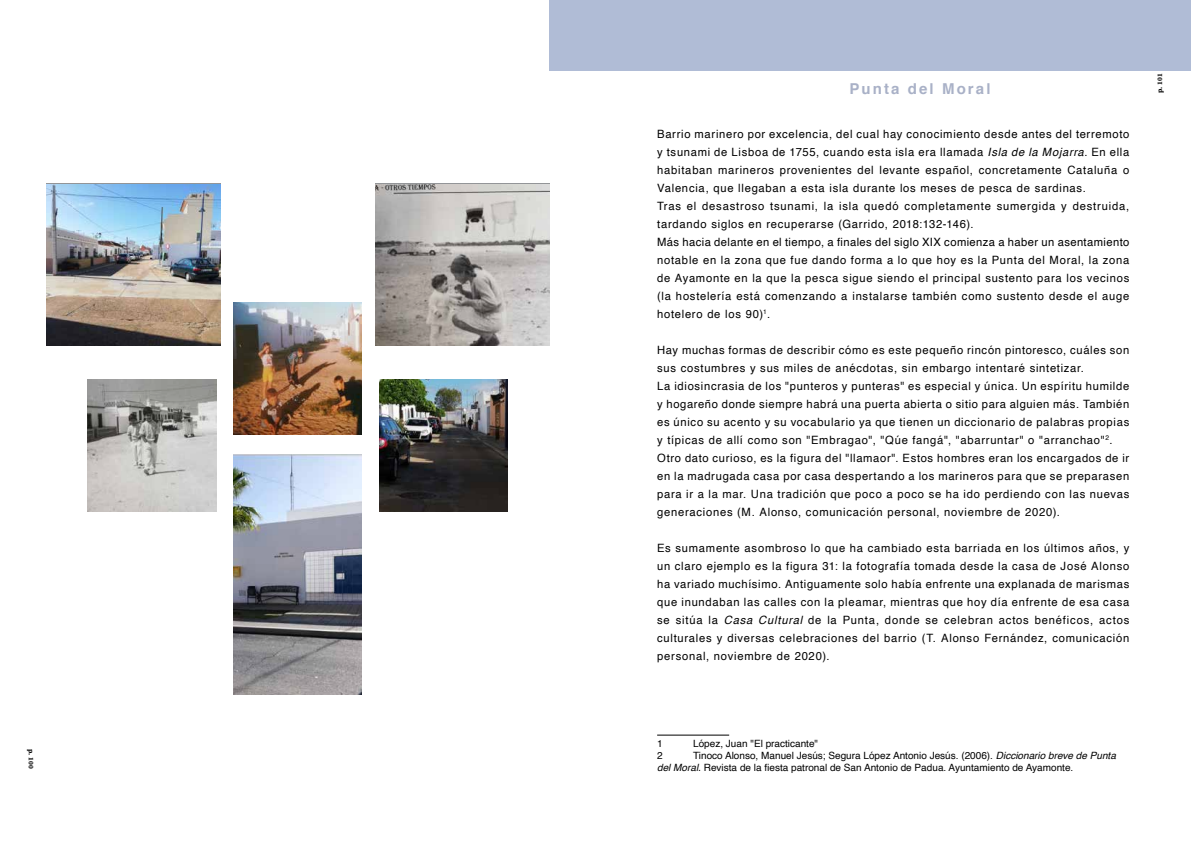
<style>
.page{position:relative;width:1191px;height:842px;background:#fff}
.page>*{position:absolute;margin:0;border:0;box-sizing:border-box;transform-origin:0 0}
.t1{font:700 15px "Helvetica";letter-spacing:.14em;color:#a9b1c7}
.t2{font:11.4px/18px "Helvetica";letter-spacing:.065em;color:#000}
.t3{font:10px/12px "Helvetica";color:#000}
.t4{font:700 7px "Source Serif Pro";color:#000}
.s1{font-style:italic}
</style>
<div class="page">
<hr style="left:657px;top:735px;width:72px;height:1px;background:#000">
<div style="left:549px;top:0;width:642px;height:70px;background:#b0bcd6"></div>
<img style="left:375px;top:185px;width:174px;height:160px">
<img style="left:233px;top:455px;width:129px;height:240px">
<img style="left:233px;top:302px;width:129px;height:132px">
<img style="left:88px;top:380px;width:128px;height:132px">
<img style="left:379px;top:380px;width:129px;height:132px">
<img style="left:46px;top:184px;width:174px;height:162px">
<p class="t4" style="left:36px;top:749px;width:21px;rotate:90deg">p. 100</p>
<h1 class="t1" style="left:849px;top:77px;width:143px">Punta del Moral</h1>
<p class="t2" style="left:657px;top:125px;width:474px">Barrio marinero por excelencia, del cual hay conocimiento desde antes del terremoto y tsunami de Lisboa de 1755, cuando esta isla era llamada <span class="s1">Isla de la Mojarra</span>. En ella habitaban marineros provenientes del levante español, concretamente Cataluña o Valencia, que llegaban a esta isla durante los meses de pesca de sardinas.<br>Tras el desastroso tsunami, la isla quedó completamente sumergida y destruida, tardando siglos en recuperarse (Garrido, 2018:132-146).<br>Más hacia delante en el tiempo, a finales del siglo XIX comienza a haber un asentamiento notable en la zona que fue dando forma a lo que hoy es la Punta del Moral, la zona de Ayamonte en la que la pesca sigue siendo el principal sustento para los vecinos (la hostelería está comenzando a instalarse también como sustento desde el auge hotelero de los 90)<sup>1</sup>.</p>
<p class="t2" style="left:657px;top:341px;width:474px">Hay muchas formas de describir cómo es este pequeño rincón pintoresco, cuáles son sus costumbres y sus miles de anécdotas, sin embargo intentaré sintetizar.<br>La idiosincrasia de los "punteros y punteras" es especial y única. Un espíritu humilde y hogareño donde siempre habrá una puerta abierta o sitio para alguien más. También es único su acento y su vocabulario ya que tienen un diccionario de palabras propias y típicas de allí como son "Embragao", "Qúe fangá", "abarruntar" o "arranchao"<sup>2</sup>.<br>Otro dato curioso, es la figura del "llamaor". Estos hombres eran los encargados de ir en la madrugada casa por casa despertando a los marineros para que se preparasen para ir a la mar. Una tradición que poco a poco se ha ido perdiendo con las nuevas generaciones (M. Alonso, comunicación personal, noviembre de 2020).</p>
<p class="t2" style="left:657px;top:539px;width:474px;text-align:justify">Es sumamente asombroso lo que ha cambiado esta barriada en los últimos años, y un claro ejemplo es la figura 31: la fotografía tomada desde la casa de José Alonso ha variado muchísimo. Antiguamente solo había enfrente una explanada de marismas que inundaban las calles con la pleamar, mientras que hoy día enfrente de esa casa se sitúa la <span class="s1">Casa Cultural</span> de la Punta, donde se celebran actos benéficos, actos culturales y diversas celebraciones del barrio (T. Alonso Fernández, comunicación personal, noviembre de 2020).</p>
<p class="t4" style="left:1155px;top:93px;width:21px;rotate:-90deg">p. 101</p>
<p class="t3" style="left:657px;top:738px;width:7px">1</p>
<p class="t3" style="left:693px;top:738px;width:126px">López, Juan "El practicante"</p>
<p class="t3" style="left:657px;top:750px;width:7px">2</p>
<p class="t3" style="left:657px;top:750px;width:460px;text-indent:36px">Tinoco Alonso, Manuel Jesús; Segura López Antonio Jesús. (2006). <span class="s1">Diccionario breve de Punta del Moral.</span> Revista de la fiesta patronal de San Antonio de Padua. Ayuntamiento de Ayamonte.</p>
</div>
